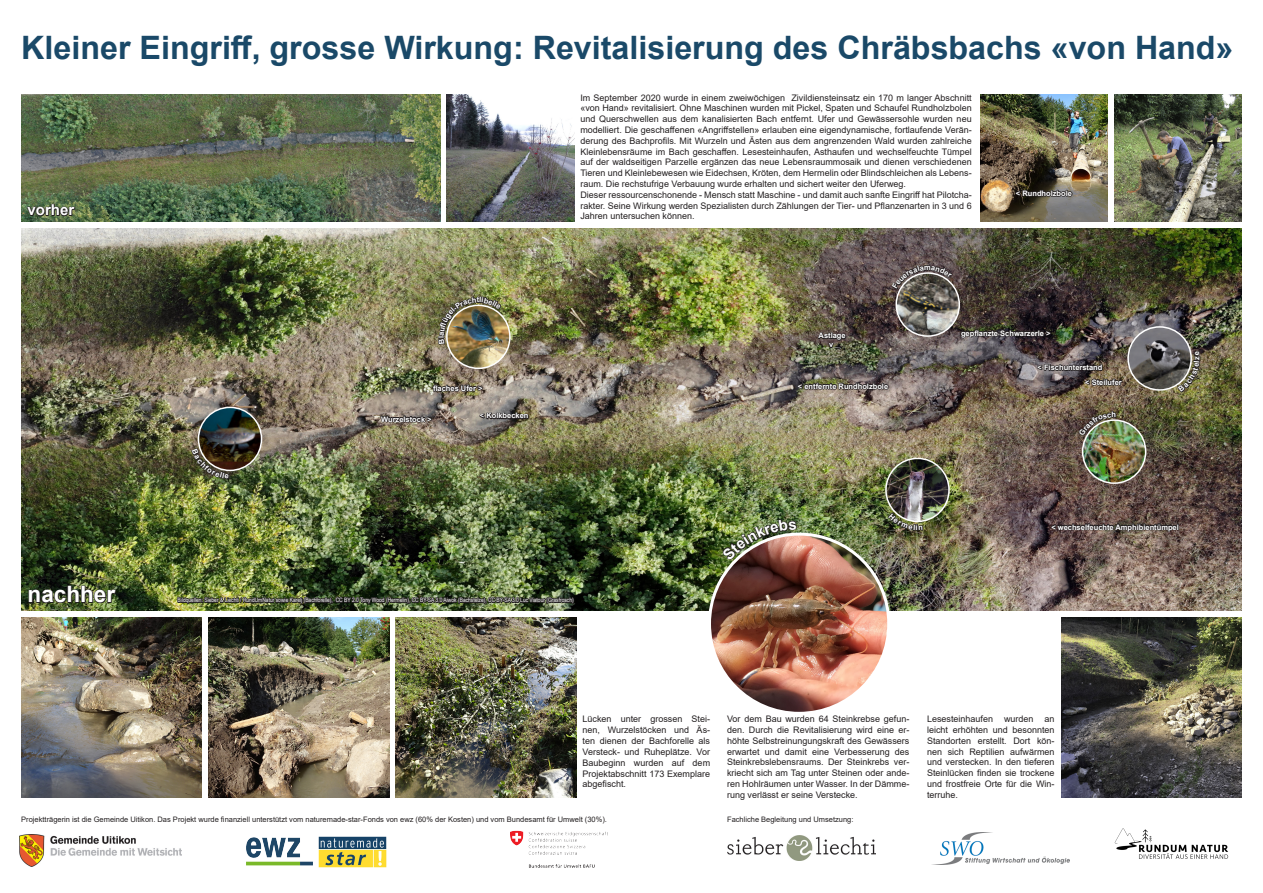
<style>
.page{position:relative;width:1263px;height:893px;background:#fff}
.page>*{position:absolute;margin:0;border:0;box-sizing:border-box;transform-origin:0 0}
.t1{font:700 32.25px "Arial";color:#1a4968}
.t2{font:700 22.5px "Arial";color:#fff}
.t3{font:700 15px "Arial";color:#fff}
.t4{font:9px/10.8px "Arial";color:#231f20;text-align:justify}
.t5{font:7.5px "Arial";color:#231f20}
.t6{font:700 7.5px "Arial";color:#fff}
.t7{font:6px "Arial Narrow";color:#fff}
</style>
<div class="page">
<img style="left:21px;top:228px;width:1221px;height:383px">
<img style="left:1114px;top:94px;width:128px;height:128px">
<img style="left:446px;top:94px;width:128px;height:128px">
<img style="left:980px;top:94px;width:128px;height:128px">
<img style="left:21px;top:94px;width:419px;height:128px">
<img style="left:246px;top:836px;width:87px;height:32px">
<img style="left:21px;top:617px;width:181px;height:181px">
<img style="left:208px;top:617px;width:181px;height:181px">
<img style="left:395px;top:617px;width:181px;height:181px">
<img style="left:1061px;top:617px;width:181px;height:181px">
<img style="left:319px;top:836px;width:68px;height:31px">
<img style="left:511px;top:830px;width:97px;height:38px">
<svg style="left:816px;top:327px;width:31px;height:24px"></svg>
<svg style="left:1013px;top:189px;width:61px;height:9px"></svg>
<svg style="left:795px;top:381px;width:95px;height:10px"></svg>
<img style="left:19px;top:834px;width:162px;height:32px">
<img style="left:940px;top:832px;width:129px;height:32px">
<img style="left:1114px;top:828px;width:115px;height:31px">
<img style="left:727px;top:835px;width:149px;height:26px">
<svg style="left:1035px;top:358px;width:89px;height:29px;background:#5a504b"></svg>
<svg style="left:477px;top:411px;width:52px;height:9px"></svg>
<svg style="left:432px;top:379px;width:53px;height:14px"></svg>
<svg style="left:1049px;top:521px;width:130px;height:13px;background:#4c403b"></svg>
<svg style="left:379px;top:412px;width:55px;height:15px"></svg>
<img style="left:198px;top:407px;width:64px;height:64px;border-radius:32px">
<svg style="left:28px;top:585px;width:89px;height:19px;background:#384127"></svg>
<svg style="left:25px;top:203px;width:51px;height:15px"></svg>
<img style="left:176px;top:584px;width:399px;height:27px">
<svg style="left:959px;top:324px;width:94px;height:16px;background:#302c2a"></svg>
<img style="left:198px;top:407px;width:63px;height:55px">
<div style="left:198px;top:407px;width:64px;height:64px;border:2px solid #fff;border-radius:50%"></div>
<img style="left:447px;top:305px;width:63px;height:63px;border-radius:32px">
<div style="left:446px;top:305px;width:65px;height:64px;border:2px solid #fff;border-radius:50%"></div>
<img style="left:886px;top:458px;width:63px;height:63px;border-radius:32px">
<div style="left:885px;top:458px;width:65px;height:64px;border:2px solid #fff;border-radius:50%"></div>
<img style="left:1083px;top:420px;width:63px;height:63px;border-radius:32px">
<div style="left:1082px;top:419px;width:64px;height:65px;border:2px solid #fff;border-radius:50%"></div>
<img style="left:1128px;top:327px;width:63px;height:63px;border-radius:32px">
<div style="left:1127px;top:326px;width:65px;height:65px;border:2px solid #fff;border-radius:50%"></div>
<img style="left:896px;top:273px;width:63px;height:63px;border-radius:32px">
<div style="left:895px;top:272px;width:65px;height:65px;border:2px solid #fff;border-radius:50%"></div>
<img style="left:709px;top:534px;width:180px;height:179px;border-radius:90px">
<img style="left:437px;top:294px;width:65px;height:60px">
<img style="left:721px;top:518px;width:77px;height:42px">
<svg style="left:1176px;top:349px;width:25px;height:45px"></svg>
<svg style="left:1078px;top:410px;width:39px;height:26px"></svg>
<img style="left:886px;top:480px;width:38px;height:52px">
<svg style="left:190px;top:439px;width:41px;height:41px;background:#463f2d"></svg>
<svg style="left:890px;top:250px;width:64px;height:41px;background:#5e5451"></svg>
<p class="t1" style="left:21px;top:24px;width:1214px">Kleiner Eingriff, grosse Wirkung: Revitalisierung des Chräbsbachs «von Hand»</p>
<p class="t3" style="left:28px;top:199px;width:48px">vorher</p>
<p class="t2" style="left:28px;top:578px;width:89px">nachher</p>
<p class="t4" style="left:580px;top:92px;width:393px">Im September 2020 wurde in einem zweiwöchigen Zivildiensteinsatz ein 170 m langer Abschnitt «von Hand» revitalisiert. Ohne Maschinen wurden mit Pickel, Spaten und Schaufel Rundholzbolen und Querschwellen aus dem kanalisierten Bach entfernt. Ufer und Gewässersohle wurden neu modelliert. Die geschaffenen «Angriffstellen» erlauben eine eigendynamische, fortlaufende Verän&shy;derung des Bachprofils. Mit Wurzeln und Ästen aus dem angrenzenden Wald wurden zahlreiche Kleinlebensräume im Bach geschaffen. Lesesteinhaufen, Asthaufen und wechselfeuchte Tümpel auf der waldseitigen Parzelle ergänzen das neue Lebensraummosaik und dienen verschiedenen Tieren und Kleinlebewesen wie Eidechsen, Kröten, dem Hermelin oder Blindschleichen als Lebens&shy;raum. Die rechstufrige Verbauung wurde erhalten und sichert weiter den Uferweg.</p>
<p class="t4" style="left:580px;top:189px;width:393px">Dieser ressourcenschonende - Mensch statt Maschine - und damit auch sanfte Eingriff hat Pilotcha&shy;rakter. Seine Wirkung werden Spezialisten durch Zählungen der Tier- und Pflanzenarten in 3 und 6<br>Jahren untersuchen können.</p>
<p class="t6" style="left:1016px;top:188px;width:58px">&lt; Rundholzbole</p>
<p class="t6" style="left:433px;top:383px;width:51px">flaches Ufer &gt;</p>
<p class="t6" style="left:381px;top:414px;width:52px">Wurzelstock &gt;</p>
<p class="t6" style="left:480px;top:411px;width:50px">&lt; Kolkbecken</p>
<p class="t7" style="left:178px;top:596px;width:398px">Bildquellen: Sieber &amp; Liechti / RundUmNatur sowie Karelj (Bachforelle), CC BY 2.0 Tony Wood (Hermelin), CC BY-SA 3.0 Aiwok (Bachstelze), CC BY-SA 3.0 Luc Viatour (Grasfrosch)</p>
<p class="t6" style="left:819px;top:330px;width:29px">Astlage</p>
<p class="t6" style="left:829px;top:339px;width:6px">v</p>
<p class="t6" style="left:798px;top:381px;width:92px">&lt; entfernte Rundholzbole</p>
<p class="t6" style="left:961px;top:328px;width:91px">gepflanzte Schwarzerle &gt;</p>
<p class="t6" style="left:995px;top:329px;width:6px">&gt;</p>
<p class="t6" style="left:1037px;top:362px;width:66px">&lt; Fischunterstand</p>
<p class="t6" style="left:1085px;top:377px;width:38px">&lt; Steilufer</p>
<p class="t6" style="left:1051px;top:522px;width:129px">&lt; wechselfeuchte Amphibientümpel</p>
<p class="t4" style="left:583px;top:714px;width:129px">Lücken unter grossen Stei&shy;nen, Wurzelstöcken und Äs&shy;ten dienen der Bachforelle als Versteck- und Ruheplätze. Vor Baubeginn wurden auf dem Projektabschnitt 173 Exemplare abgefischt.</p>
<p class="t4" style="left:927px;top:714px;width:129px">Lesesteinhaufen wurden an leicht erhöhten und besonnten Standorten erstellt. Dort kön&shy;nen sich Reptilien aufwärmen und verstecken. In den tieferen Steinlücken finden sie trockene und frostfreie Orte für die Win&shy;terruhe.</p>
<p class="t4" style="left:727px;top:714px;width:184px">Vor dem Bau wurden 64 Steinkrebse gefun&shy;den. Durch die Revitalisierung wird eine er&shy;höhte Selbstreinungungskraft des Gewässers erwartet und damit eine Verbesserung des Steinkrebslebensraums. Der Steinkrebs ver&shy;kriecht sich am Tag unter Steinen oder ande&shy;ren Hohlräumen unter Wasser. In der Dämme&shy;rung verlässt er seine Verstecke.</p>
<p class="t5" style="left:21px;top:814px;width:587px">Projektträgerin ist die Gemeinde Uitikon. Das Projekt wurde finanziell unterstützt vom naturemade-star-Fonds von ewz (60% der Kosten) und vom Bundesamt für Umwelt (30%).</p>
<p class="t5" style="left:727px;top:814px;width:128px">Fachliche Begleitung und Umsetzung:</p>
</div>
